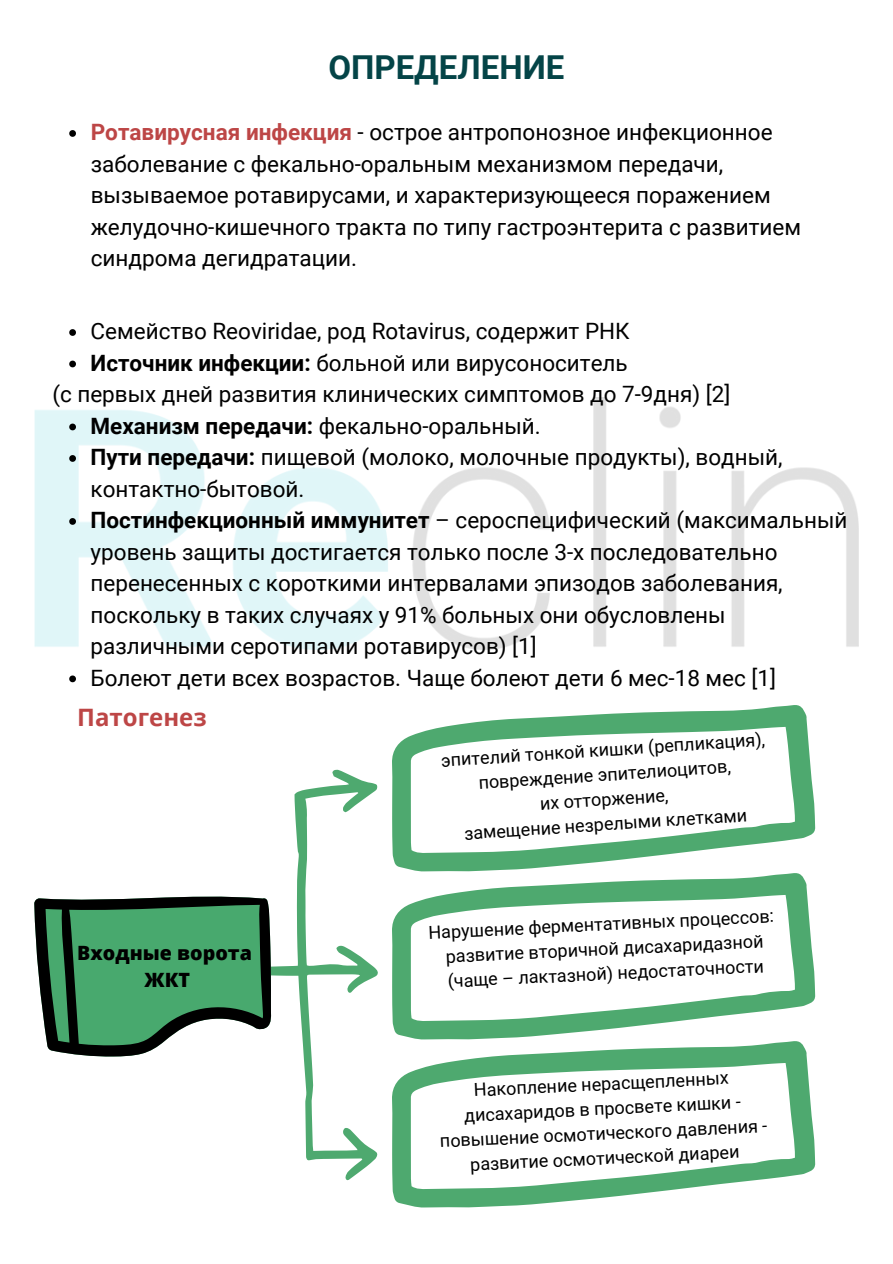
<style>
.page{position:relative;width:893px;height:1264px;background:#fff}
.page>*{position:absolute;margin:0;border:0;box-sizing:border-box;transform-origin:0 0}
.t1{font:700 33px "Roboto";color:#044447}
.t2{font:700 24px "Open Sans";color:#bd4646}
.t3{font:22.5px/31.5px "Roboto";color:#000}
.t4{font:800 19.65px/27px "Open Sans";color:#000;text-align:center}
.t5{font:18px/24.8px "Roboto";color:#000;text-align:center}
.s1{font-weight:700;color:#bd4646}
.s2{font-weight:700}
</style>
<div class="page">
<img style="left:34px;top:397px;width:824px;height:252px">
<svg style="left:271px;top:769px;width:107px;height:411px"></svg>
<svg style="left:392px;top:705px;width:423px;height:166px"></svg>
<svg style="left:392px;top:873px;width:423px;height:166px"></svg>
<svg style="left:392px;top:1041px;width:423px;height:166px"></svg>
<svg style="left:34px;top:896px;width:237px;height:160px;background:#508e68"></svg>
<svg style="left:69px;top:329px;width:7px;height:7px"></svg>
<svg style="left:69px;top:360px;width:7px;height:7px"></svg>
<svg style="left:69px;top:423px;width:7px;height:7px"></svg>
<svg style="left:69px;top:455px;width:7px;height:7px"></svg>
<svg style="left:69px;top:518px;width:7px;height:7px"></svg>
<svg style="left:69px;top:675px;width:7px;height:7px"></svg>
<svg style="left:69px;top:130px;width:7px;height:7px"></svg>
<h1 class="t1" style="left:328px;top:48px;width:237px">ОПРЕДЕЛЕНИЕ</h1>
<p class="t3" style="left:91px;top:117px;width:712px"><span class="s1">Ротавирусная инфекция</span> - острое антропонозное инфекционное заболевание с фекально-оральным механизмом передачи, вызываемое ротавирусами, и характеризующееся поражением желудочно-кишечного тракта по типу гастроэнтерита с развитием синдрома дегидратации.</p>
<p class="t3" style="left:91px;top:316px;width:540px">Семейство Reoviridae, род Rotavirus, содержит РНК<br><span class="s2">Источник инфекции:</span> больной или вирусоноситель</p>
<p class="t3" style="left:52px;top:379px;width:679px">(с первых дней развития клинических симптомов до 7-9дня) [2]</p>
<p class="t3" style="left:91px;top:410px;width:758px"><span class="s2">Механизм передачи:</span> фекально-оральный.<br><span class="s2">Пути передачи:</span> пищевой (молоко, молочные продукты), водный, контактно-бытовой.<br><span class="s2">Постинфекционный иммунитет</span> – сероспецифический (максимальный уровень защиты достигается только после 3-х последовательно перенесенных с короткими интервалами эпизодов заболевания, поскольку в таких случаях у 91% больных они обусловлены различными серотипами ротавирусов) [1]<br>Болеют дети всех возрастов. Чаще болеют дети 6 мес-18 мес [1]</p>
<p class="t2" style="left:77px;top:700px;width:131px">Патогенез</p>
<p class="t4" style="left:77px;top:938px;width:176px">Входные ворота<br>ЖКТ</p>
<p class="t5" style="left:440px;top:749px;width:326px;rotate:-4deg">эпителий тонкой кишки (репликация), повреждение эпителиоцитов,<br>их отторжение,<br>замещение незрелыми клетками</p>
<p class="t5" style="left:428px;top:921px;width:347px;rotate:-3deg">Нарушение ферментативных процессов: развитие вторичной дисахаридазной (чаще – лактазной) недостаточности</p>
<p class="t5" style="left:436px;top:1080px;width:329px;rotate:-3deg">Накопление нерасщепленных дисахаридов в просвете кишки - повышение осмотического давления - развитие осмотической диареи</p>
</div>
